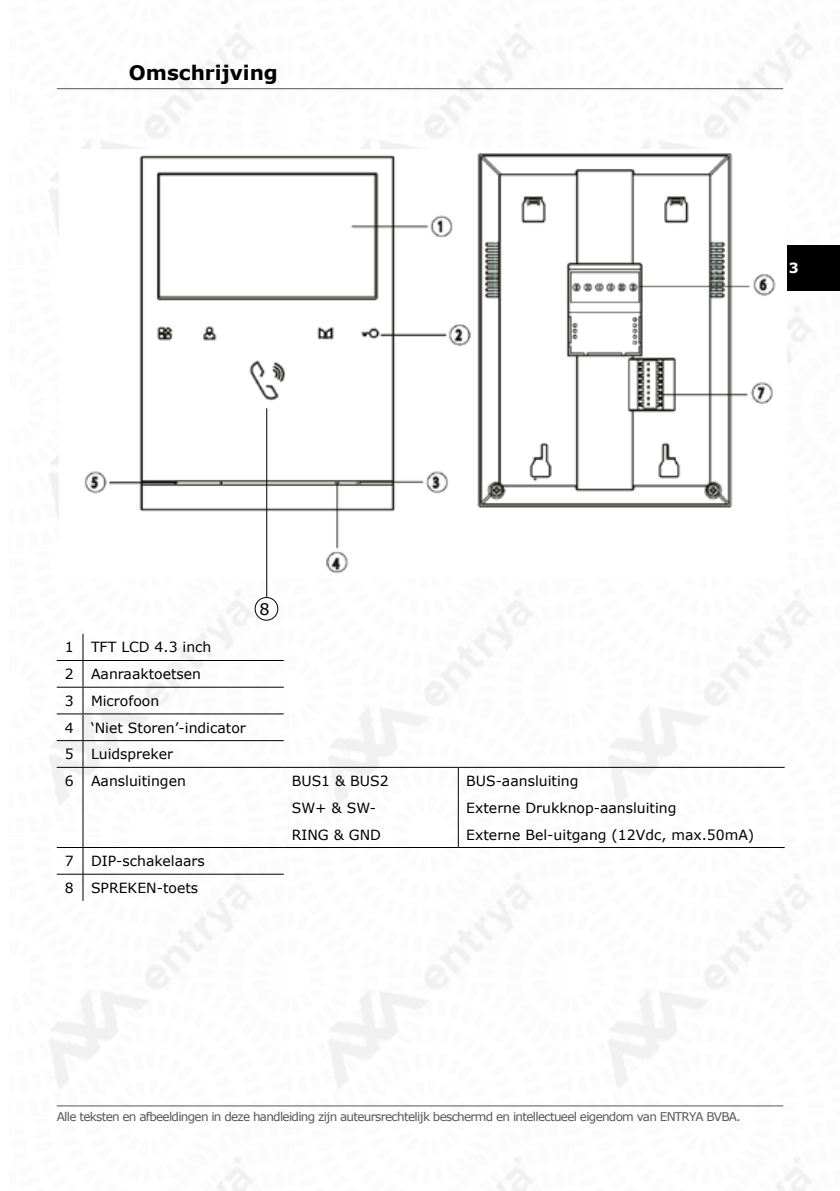
<style>
.page{position:relative;width:840px;height:1191px;background:#fff}
.page>*{position:absolute;margin:0;border:0;box-sizing:border-box;transform-origin:0 0}
.t1{font:700 20px "Verdana";color:#000}
.t2{font:16px "Verdana";color:#000}
.t3{font:14px/26.8px "Verdana";color:#000}
.t4{font:700 14px "Verdana";color:#fff}
.t5{font:12px "Verdana";letter-spacing:-.06em;color:#575756}
</style>
<div class="page">
<img style="left:49px;top:578px;width:763px;height:253px">
<img style="left:49px;top:836px;width:763px;height:271px">
<div style="left:782px;top:245px;width:57px;height:46px;background:#000"></div>
<hr style="left:57px;top:1105px;width:725px;height:1px;background:#575756">
<hr style="left:57px;top:88px;width:725px;height:1px;background:#575756">
<img style="left:84px;top:153px;width:701px;height:425px">
<hr style="left:266px;top:408px;width:1px;height:189px;background:#000">
<div style="left:254px;top:597px;width:24px;height:23px;border:1px solid #000;border-radius:50%"></div>
<hr style="left:83px;top:660px;width:200px;height:1px;background:#000">
<hr style="left:83px;top:686px;width:200px;height:1px;background:#000">
<hr style="left:83px;top:713px;width:200px;height:1px;background:#000">
<hr style="left:83px;top:740px;width:200px;height:1px;background:#000">
<hr style="left:83px;top:767px;width:200px;height:1px;background:#000">
<svg style="left:457px;top:768px;width:1px;height:79px"></svg>
<hr style="left:83px;top:847px;width:200px;height:1px;background:#000">
<hr style="left:283px;top:847px;width:175px;height:1px;background:#000">
<hr style="left:458px;top:847px;width:326px;height:1px;background:#000">
<hr style="left:283px;top:767px;width:175px;height:1px;background:#000">
<hr style="left:458px;top:767px;width:326px;height:1px;background:#000">
<svg style="left:57px;top:634px;width:26px;height:267px"></svg>
<hr style="left:83px;top:874px;width:200px;height:1px;background:#000">
<h1 class="t1" style="left:129px;top:59px;width:150px">Omschrijving</h1>
<p class="t4" style="left:788px;top:258px;width:11px">3</p>
<p class="t3" style="left:65px;top:634px;width:182px">1 TFT LCD 4.3 inch<br>2 Aanraaktoetsen<br>3 Microfoon<br>4 ‘Niet Storen’-indicator<br>5 Luidspreker<br>6 Aansluitingen</p>
<p class="t2" style="left:259px;top:598px;width:12px">8</p>
<p class="t3" style="left:65px;top:847px;width:141px">7 DIP-schakelaars<br>8 SPREKEN-toets</p>
<p class="t3" style="left:291px;top:767px;width:98px">BUS1 &amp; BUS2</p>
<p class="t3" style="left:466px;top:767px;width:114px">BUS-aansluiting</p>
<p class="t3" style="left:291px;top:794px;width:86px">SW+ &amp; SW-</p>
<p class="t3" style="left:466px;top:794px;width:212px">Externe Drukknop-aansluiting</p>
<p class="t3" style="left:291px;top:821px;width:91px">RING &amp; GND</p>
<p class="t3" style="left:466px;top:821px;width:289px">Externe Bel-uitgang (12Vdc, max.50mA)</p>
<p class="t5" style="left:57px;top:1108px;width:685px">Alle teksten en afbeeldingen in deze handleiding zijn auteursrechtelijk beschermd en intellectueel eigendom van ENTRYA BVBA.</p>
</div>
